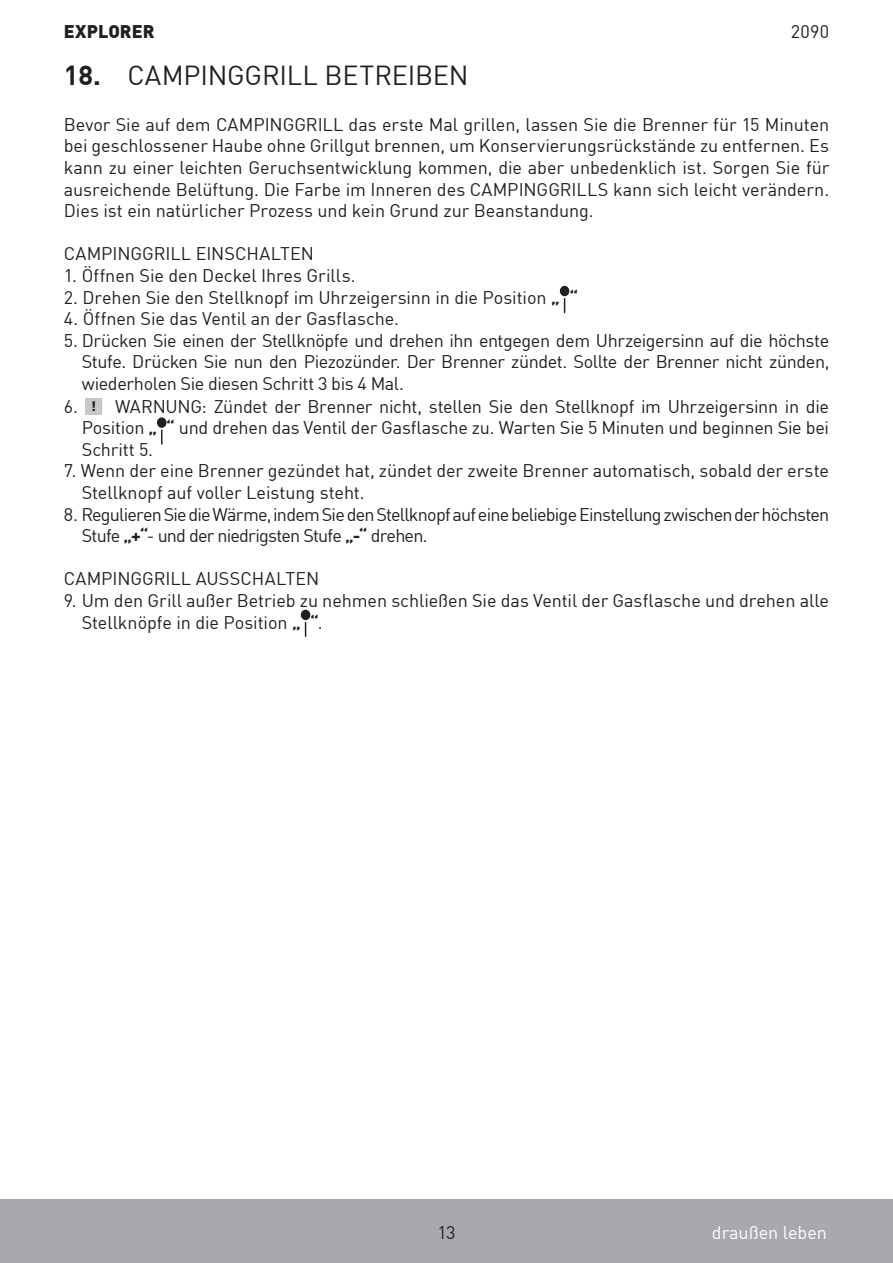
<style>
.page{position:relative;width:893px;height:1263px;background:#fff}
.page>*{position:absolute;margin:0;border:0;box-sizing:border-box;transform-origin:0 0}
.t1{font:27px "DIN Offc";letter-spacing:-.005em;color:#231f20}
.t2{font:18px/21.6px "DIN Offc";letter-spacing:-.005em;color:#231f20;text-align:justify}
.t3{font:18px/21.6px "DIN Offc";letter-spacing:-.045em;color:#231f20}
.t4{font:18px "DIN Offc";color:#fff}
.t5{font:900 18px "DIN Offc";color:#231f20}
.s1{font-weight:700}
.s2{font-weight:900;font-size:13.35px}
</style>
<div class="page">
<div style="left:0;top:1199px;width:893px;height:64px;background:#a7a9ac"></div>
<div style="left:561px;top:287px;width:8px;height:8px;background:#231f20;border-radius:50%"></div>
<div style="left:560px;top:286px;width:9px;height:10px;border:2px solid #231f20;border-radius:50%"></div>
<svg style="left:564px;top:299px;width:1px;height:13px"></svg>
<svg style="left:85px;top:398px;width:17px;height:17px"></svg>
<div style="left:158px;top:418px;width:8px;height:9px;background:#231f20;border-radius:50%"></div>
<div style="left:157px;top:417px;width:9px;height:11px;border:2px solid #231f20;border-radius:50%"></div>
<svg style="left:161px;top:430px;width:1px;height:14px"></svg>
<div style="left:302px;top:610px;width:8px;height:9px;background:#231f20;border-radius:50%"></div>
<div style="left:301px;top:610px;width:9px;height:10px;border:2px solid #231f20;border-radius:50%"></div>
<svg style="left:305px;top:622px;width:1px;height:14px"></svg>
<p class="t5" style="left:64px;top:19px;width:92px">EXPLORER</p>
<p class="t2" style="left:791px;top:20px;width:40px">2090</p>
<h1 class="t1" style="left:64px;top:57px;width:406px"><span class="s1">18.</span> CAMPINGGRILL BETREIBEN</h1>
<p class="t2" style="left:64px;top:113px;width:767px">Bevor Sie auf dem CAMPINGGRILL das erste Mal grillen, lassen Sie die Brenner für 15 Minuten bei geschlossener Haube ohne Grillgut brennen, um Konservierungsrückstände zu entfernen. Es kann zu einer leichten Geruchsentwicklung kommen, die aber unbedenklich ist. Sorgen Sie für ausreichende Belüftung. Die Farbe im Inneren des CAMPINGGRILLS kann sich leicht verändern.<br>Dies ist ein natürlicher Prozess und kein Grund zur Beanstandung.</p>
<p class="t2" style="left:64px;top:242px;width:252px">CAMPINGGRILL EINSCHALTEN</p>
<p class="t2" style="left:64px;top:264px;width:293px">1. Öffnen Sie den Deckel Ihres Grills.</p>
<p class="t2" style="left:64px;top:286px;width:516px">2. Drehen Sie den Stellknopf im Uhrzeigersinn in die Position <span class="s1">„ “</span></p>
<p class="t2" style="left:64px;top:307px;width:337px">4. Öffnen Sie das Ventil an der Gasflasche.</p>
<p class="t2" style="left:82px;top:329px;width:749px;text-indent:-18px">5. Drücken Sie einen der Stellknöpfe und drehen ihn entgegen dem Uhrzeigersinn auf die höchste Stufe. Drücken Sie nun den Piezozünder. Der Brenner zündet. Sollte der Brenner nicht zünden, wiederholen Sie diesen Schritt 3 bis 4 Mal.</p>
<p class="t2" style="left:82px;top:394px;width:749px;text-indent:-18px">6. <span class="s2">!</span> WARNUNG: Zündet der Brenner nicht, stellen Sie den Stellknopf im Uhrzeigersinn in die Position <span class="s1">„ “</span> und drehen das Ventil der Gasflasche zu. Warten Sie 5 Minuten und beginnen Sie bei Schritt 5.</p>
<p class="t2" style="left:82px;top:459px;width:749px;text-indent:-18px">7. Wenn der eine Brenner gezündet hat, zündet der zweite Brenner automatisch, sobald der erste<br>Stellknopf auf voller Leistung steht.</p>
<p class="t3" style="left:82px;top:502px;width:749px;text-indent:-18px">8. Regulieren Sie die Wärme, indem Sie den Stellknopf auf eine beliebige Einstellung zwischen der höchsten<br>Stufe <span class="s1">„+“</span>- und der niedrigsten Stufe <span class="s1">„-“</span> drehen.</p>
<p class="t2" style="left:64px;top:567px;width:257px">CAMPINGGRILL AUSSCHALTEN</p>
<p class="t2" style="left:82px;top:589px;width:749px;text-indent:-18px">9. Um den Grill außer Betrieb zu nehmen schließen Sie das Ventil der Gasflasche und drehen alle<br>Stellknöpfe in die Position <span class="s1">„ “</span>.</p>
<p class="t2" style="left:437px;top:1221px;width:20px">13</p>
<p class="t4" style="left:712px;top:1220px;width:117px">draußen leben</p>
</div>
